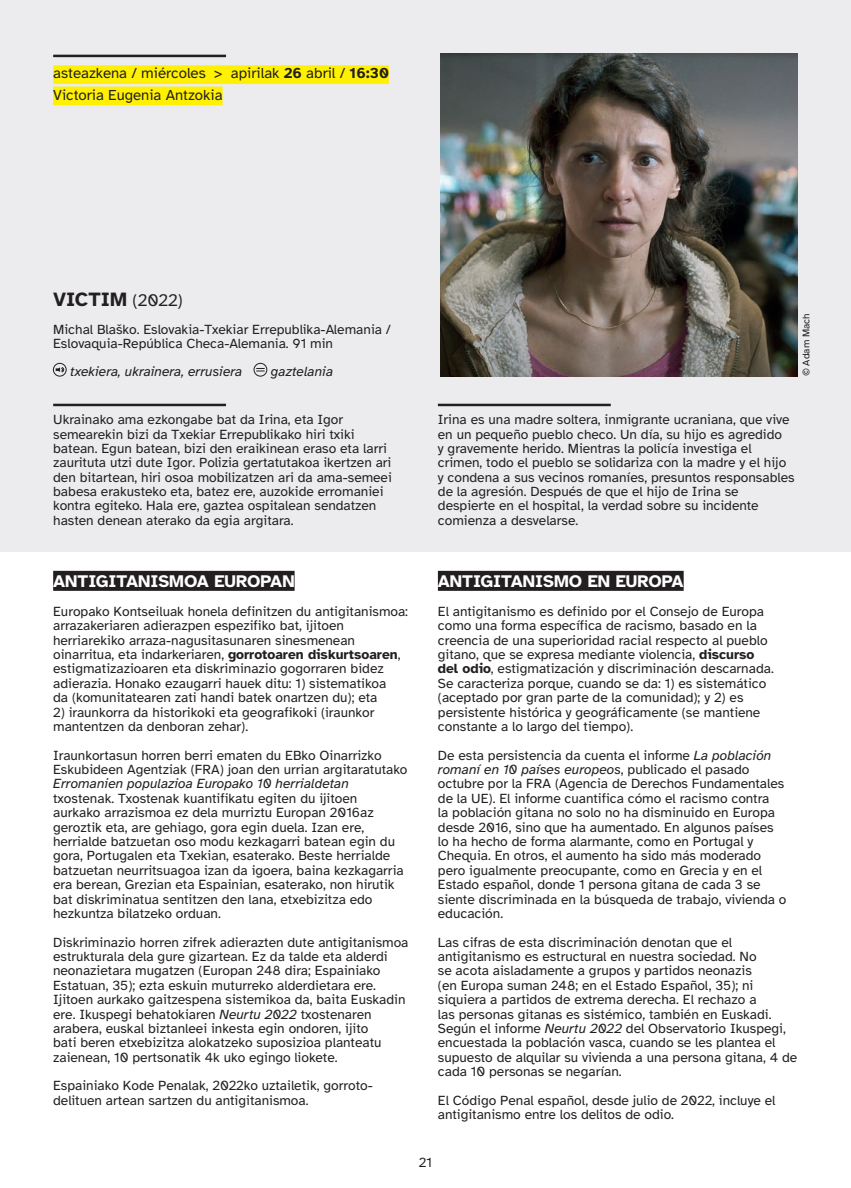
<style>
.page{position:relative;width:851px;height:1188px;background:#fff}
.page>*{position:absolute;margin:0;border:0;box-sizing:border-box;transform-origin:0 0}
.TITULO_PELICULA{font:700 20px "Atkinson Hyperlegible";color:#231f20}
.TITULO_TEMA{font:700 17.5px "Atkinson Hyperlegible";color:#fff}
.FECHA_SUBRAYADO{font:15px "Atkinson Hyperlegible";color:#231f20}
.TEXTO_TEMA{font:13.75px/14.4px "Atkinson Hyperlegible";color:#231f20}
.SINOPSIS{font:13.75px/14.4px "Atkinson Hyperlegible";color:#231f20}
.FICHA_TECNICA{font:13.75px/14.1px "Atkinson Hyperlegible";color:#231f20}
.FICHA_TECNICA-2{font:italic 13.75px "Atkinson Hyperlegible";color:#231f20}
.TITULO_PELICULA-2{font:10px "Atkinson Hyperlegible";color:#231f20}
.s1{font-weight:700}
.s2{font-weight:400;font-size:17.5px}
.s3{font-style:italic}
</style>
<div class="page">
<div style="left:0;top:0;width:850px;height:551px;background:#ececee"></div>
<div style="left:53px;top:570px;width:241px;height:20px;background:#231f20"></div>
<div style="left:438px;top:570px;width:245px;height:20px;background:#231f20"></div>
<img style="left:440px;top:53px;width:357px;height:323px">
<hr style="left:438px;top:403px;width:172px;height:3px;background:#231f20">
<hr style="left:53px;top:403px;width:173px;height:3px;background:#231f20">
<svg style="left:56px;top:367px;width:8px;height:5px"></svg>
<div style="left:53px;top:363px;width:13px;height:13px;border:1px solid #231f20;border-radius:50%"></div>
<svg style="left:256px;top:368px;width:8px;height:3px"></svg>
<div style="left:254px;top:363px;width:13px;height:13px;border:1px solid #231f20;border-radius:50%"></div>
<div style="left:53px;top:65px;width:336px;height:19px;background:#fff101"></div>
<div style="left:53px;top:86px;width:169px;height:19px;background:#fff101"></div>
<hr style="left:53px;top:55px;width:173px;height:2px;background:#231f20">
<p class="FECHA_SUBRAYADO" style="left:53px;top:65px;width:337px">asteazkena / miércoles &gt; apirilak <span class="s1">26</span> abril / <span class="s1">16:30</span></p>
<p class="FECHA_SUBRAYADO" style="left:53px;top:86px;width:171px">Victoria Eugenia Antzokia</p>
<p class="TITULO_PELICULA" style="left:53px;top:287px;width:131px">VICTIM <span class="s2">(2022)</span></p>
<p class="FICHA_TECNICA" style="left:53px;top:322px;width:339px">Michal Blaško. Eslovakia-Txekiar Errepublika-Alemania /<br>Eslovaquia-República Checa-Alemania. 91 min</p>
<p class="FICHA_TECNICA-2" style="left:70px;top:364px;width:173px">txekiera, ukrainera, errusiera</p>
<p class="FICHA_TECNICA-2" style="left:271px;top:364px;width:64px">gaztelania</p>
<p class="SINOPSIS" style="left:53px;top:412px;width:340px">Ukrainako ama ezkongabe bat da Irina, eta Igor semearekin bizi da Txekiar Errepublikako hiri txiki batean. Egun batean, bizi den eraikinean eraso eta larri zaurituta utzi dute Igor. Polizia gertatutakoa ikertzen ari den bitartean, hiri osoa mobilizatzen ari da ama-semeei babesa erakusteko eta, batez ere, auzokide erromaniei kontra egiteko. Hala ere, gaztea ospitalean sendatzen hasten denean aterako da egia argitara.</p>
<p class="TITULO_PELICULA-2" style="left:800px;top:376px;width:65px;rotate:-90deg">© Adam Mach</p>
<p class="SINOPSIS" style="left:438px;top:412px;width:358px">Irina es una madre soltera, inmigrante ucraniana, que vive en un pequeño pueblo checo. Un día, su hijo es agredido<br>y gravemente herido. Mientras la policía investiga el crimen, todo el pueblo se solidariza con la madre y el hijo y condena a sus vecinos romaníes, presuntos responsables de la agresión. Después de que el hijo de Irina se despierte en el hospital, la verdad sobre su incidente comienza a desvelarse.</p>
<p class="TITULO_TEMA" style="left:53px;top:571px;width:243px">ANTIGITANISMOA EUROPAN</p>
<p class="TEXTO_TEMA" style="left:53px;top:604px;width:356px">Europako Kontseiluak honela definitzen du antigitanismoa: arrazakeriaren adierazpen espezifiko bat, ijitoen herriarekiko arraza-nagusitasunaren sinesmenean oinarritua, eta indarkeriaren, <span class="s1">gorrotoaren diskurtsoaren</span>, estigmatizazioaren eta diskriminazio gogorraren bidez adierazia. Honako ezaugarri hauek ditu: 1) sistematikoa<br>da (komunitatearen zati handi batek onartzen du); eta</p>
<p class="TEXTO_TEMA" style="left:53px;top:704px;width:322px">2) iraunkorra da historikoki eta geografikoki (iraunkor mantentzen da denboran zehar).</p>
<p class="TEXTO_TEMA" style="left:53px;top:748px;width:356px">Iraunkortasun horren berri ematen du EBko Oinarrizko Eskubideen Agentziak (FRA) joan den urrian argitaratutako <span class="s3">Erromanien populazioa Europako 10 herrialdetan </span>txostenak. Txostenak kuantifikatu egiten du ijitoen aurkako arrazismoa ez dela murriztu Europan 2016az geroztik eta, are gehiago, gora egin duela. Izan ere, herrialde batzuetan oso modu kezkagarri batean egin du gora, Portugalen eta Txekian, esaterako. Beste herrialde batzuetan neurritsuagoa izan da igoera, baina kezkagarria era berean, Grezian eta Espainian, esaterako, non hirutik bat diskriminatua sentitzen den lana, etxebizitza edo hezkuntza bilatzeko orduan.</p>
<p class="TEXTO_TEMA" style="left:53px;top:934px;width:357px">Diskriminazio horren zifrek adierazten dute antigitanismoa estrukturala dela gure gizartean. Ez da talde eta alderdi neonazietara mugatzen (Europan 248 dira; Espainiako Estatuan, 35); ezta eskuin muturreko alderdietara ere.<br>Ijitoen aurkako gaitzespena sistemikoa da, baita Euskadin ere. Ikuspegi behatokiaren <span class="s3">Neurtu 2022</span> txostenaren arabera, euskal biztanleei inkesta egin ondoren, ijito<br>bati beren etxebizitza alokatzeko suposizioa planteatu zaienean, 10 pertsonatik 4k uko egingo liokete.</p>
<p class="TEXTO_TEMA" style="left:53px;top:1078px;width:321px">Espainiako Kode Penalak, 2022ko uztailetik, gorroto&shy;delituen artean sartzen du antigitanismoa.</p>
<p class="TITULO_TEMA" style="left:438px;top:571px;width:247px">ANTIGITANISMO EN EUROPA</p>
<p class="TEXTO_TEMA" style="left:438px;top:604px;width:337px">El antigitanismo es definido por el Consejo de Europa como una forma específica de racismo, basado en la creencia de una superioridad racial respecto al pueblo gitano, que se expresa mediante violencia, <span class="s1">discurso del odio</span>, estigmatización y discriminación descarnada.<br>Se caracteriza porque, cuando se da: 1) es sistemático (aceptado por gran parte de la comunidad); y 2) es persistente histórica y geográficamente (se mantiene constante a lo largo del tiempo).</p>
<p class="TEXTO_TEMA" style="left:438px;top:748px;width:350px">De esta persistencia da cuenta el informe <span class="s3">La población romaní en 10 países europeos</span>, publicado el pasado octubre por la FRA (Agencia de Derechos Fundamentales de la UE). El informe cuantifica cómo el racismo contra<br>la población gitana no solo no ha disminuido en Europa desde 2016, sino que ha aumentado. En algunos países lo ha hecho de forma alarmante, como en Portugal y Chequia. En otros, el aumento ha sido más moderado pero igualmente preocupante, como en Grecia y en el Estado español, donde 1 persona gitana de cada 3 se siente discriminada en la búsqueda de trabajo, vivienda o educación.</p>
<p class="TEXTO_TEMA" style="left:438px;top:934px;width:361px">Las cifras de esta discriminación denotan que el antigitanismo es estructural en nuestra sociedad. No<br>se acota aisladamente a grupos y partidos neonazis<br>(en Europa suman 248; en el Estado Español, 35); ni siquiera a partidos de extrema derecha. El rechazo a<br>las personas gitanas es sistémico, también en Euskadi.<br>Según el informe <span class="s3">Neurtu 2022</span> del Observatorio Ikuspegi, encuestada la población vasca, cuando se les plantea el supuesto de alquilar su vivienda a una persona gitana, 4 de cada 10 personas se negarían.</p>
<p class="TEXTO_TEMA" style="left:438px;top:1092px;width:339px">El Código Penal español, desde julio de 2022, incluye el antigitanismo entre los delitos de odio.</p>
<p class="TEXTO_TEMA" style="left:419px;top:1154px;width:15px">21</p>
</div>
